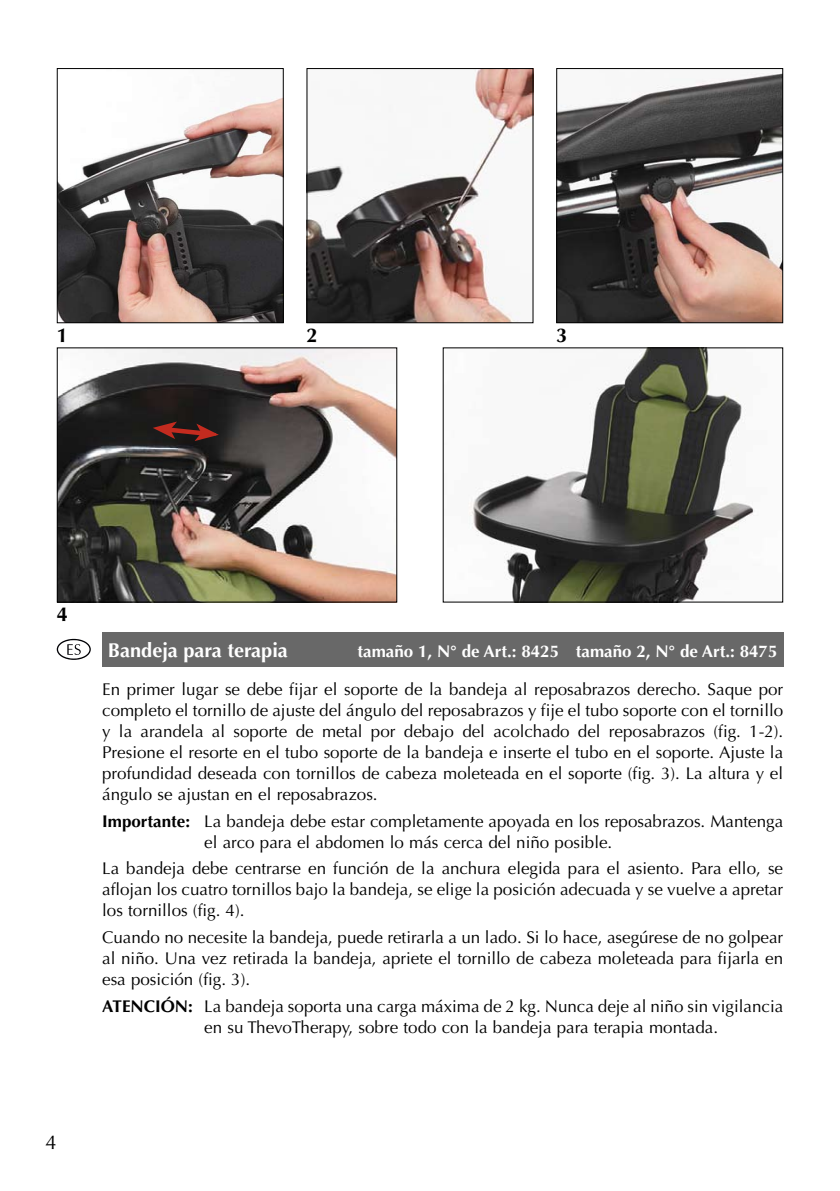
<style>
.page{position:relative;width:840px;height:1191px;background:#fff}
.page>*{position:absolute;margin:0;border:0;box-sizing:border-box;transform-origin:0 0}
.t1{font:700 20px "Optima";color:#fff}
.t2{font:700 20px "Optima";color:#000}
.t3{font:20px "Optima";color:#000}
.t4{font:17px/21px "Optima";color:#000;text-align:justify}
.t5{font:700 17px "Optima";color:#fff}
.s1{font-weight:700}
</style>
<div class="page">
<div style="left:102px;top:632px;width:680px;height:34px;background:#686868"></div>
<svg style="left:57px;top:639px;width:34px;height:21px"></svg>
<img style="left:468px;top:349px;width:287px;height:251px">
<img style="left:59px;top:98px;width:222px;height:223px">
<div style="left:57px;top:68px;width:226px;height:255px;border:1px solid #000"></div>
<img style="left:59px;top:349px;width:336px;height:251px">
<div style="left:57px;top:347px;width:340px;height:255px;border:1px solid #000"></div>
<svg style="left:150px;top:420px;width:71px;height:23px;background:#471e1a"></svg>
<img style="left:308px;top:70px;width:223px;height:251px">
<div style="left:306px;top:68px;width:227px;height:255px;border:1px solid #000"></div>
<img style="left:558px;top:72px;width:222px;height:249px">
<div style="left:556px;top:68px;width:226px;height:255px;border:1px solid #000"></div>
<p class="t2" style="left:57px;top:323px;width:13px">1</p>
<p class="t2" style="left:556px;top:323px;width:13px">3</p>
<p class="t2" style="left:306px;top:323px;width:13px">2</p>
<p class="t2" style="left:57px;top:603px;width:13px">4</p>
<p class="t1" style="left:108px;top:638px;width:181px">Bandeja para terapia</p>
<p class="t5" style="left:357px;top:641px;width:421px">tamaño 1, N° de Art.: 8425 tamaño 2, N° de Art.: 8475</p>
<p class="t4" style="left:102px;top:679px;width:682px">En primer lugar se debe fijar el soporte de la bandeja al reposabrazos derecho. Saque por completo el tornillo de ajuste del ángulo del reposabrazos y fije el tubo soporte con el tornillo y la arandela al soporte de metal por debajo del acolchado del reposabrazos (fig. 1-2).<br>Presione el resorte en el tubo soporte de la bandeja e inserte el tubo en el soporte. Ajuste la profundidad deseada con tornillos de cabeza moleteada en el soporte (fig. 3). La altura y el ángulo se ajustan en el reposabrazos.</p>
<p class="t4" style="left:204px;top:810px;width:580px;text-indent:-102px"><span class="s1">Importante:</span> La bandeja debe estar completamente apoyada en los reposabrazos. Mantenga el arco para el abdomen lo más cerca del niño posible.</p>
<p class="t4" style="left:102px;top:858px;width:682px">La bandeja debe centrarse en función de la anchura elegida para el asiento. Para ello, se aflojan los cuatro tornillos bajo la bandeja, se elige la posición adecuada y se vuelve a apretar los tornillos (fig. 4).</p>
<p class="t4" style="left:102px;top:927px;width:682px">Cuando no necesite la bandeja, puede retirarla a un lado. Si lo hace, asegúrese de no golpear al niño. Una vez retirada la bandeja, apriete el tornillo de cabeza moleteada para fijarla en esa posición (fig. 3).</p>
<p class="t4" style="left:204px;top:995px;width:580px;text-indent:-102px"><span class="s1">ATENCIÓN:</span> La bandeja soporta una carga máxima de 2 kg. Nunca deje al niño sin vigilancia en su ThevoTherapy, sobre todo con la bandeja para terapia montada.</p>
<p class="t3" style="left:46px;top:1130px;width:13px">4</p>
</div>
